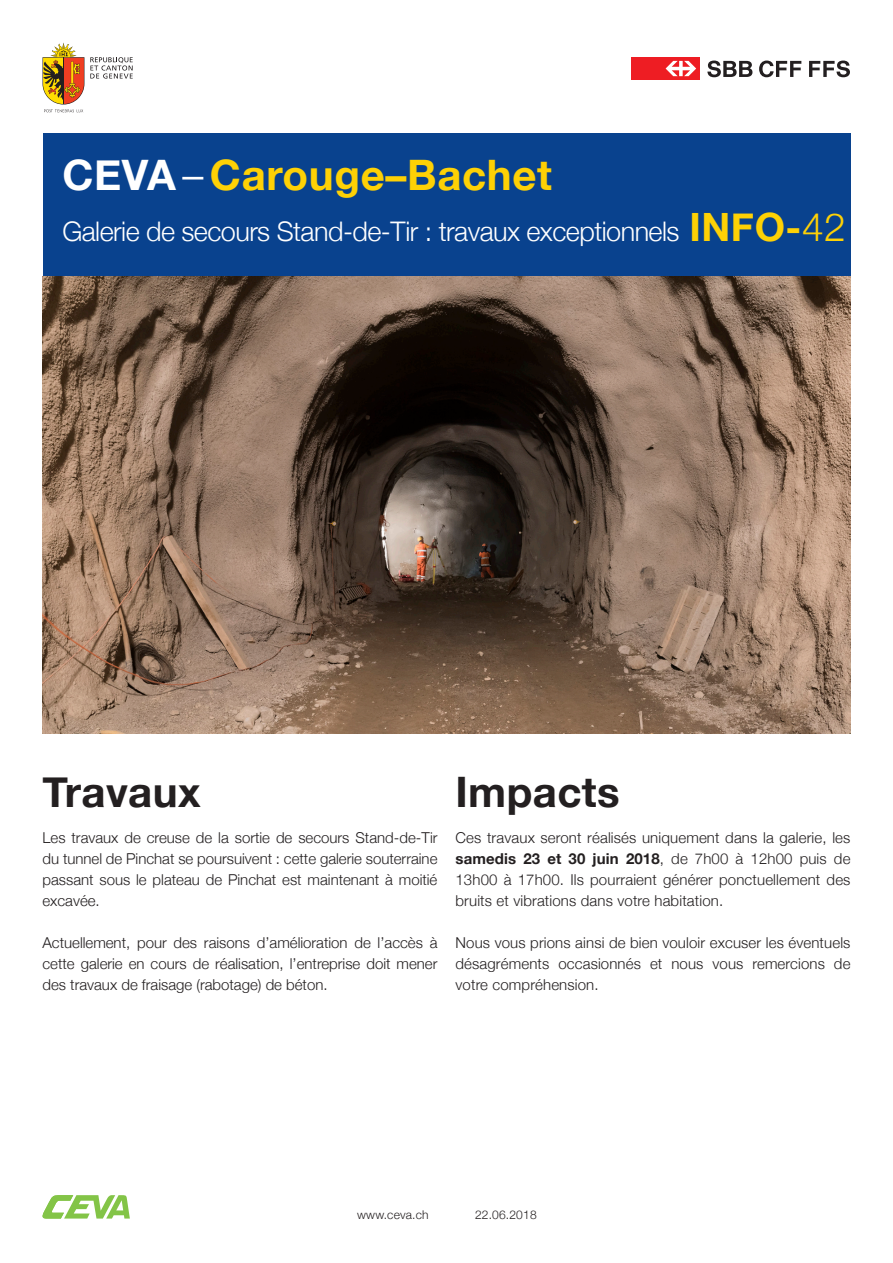
<style>
.page{position:relative;width:893px;height:1263px;background:#fff}
.page>*{position:absolute;margin:0;border:0;box-sizing:border-box;transform-origin:0 0}
._3_Titel{font:700 42px "Helvetica Neue";letter-spacing:.015em;color:#fed105}
.Grundschrift{font:700 42px "Helvetica Neue";letter-spacing:.01em;color:#231f20}
._3_Titel-2{font:700 39px "Helvetica Neue";color:#fed105}
._3_Titel-3{font:300 27px "Helvetica Neue";letter-spacing:-.02em;color:#fff}
._02__texte_standard{font:300 15px/21px "Helvetica Neue";color:#231f20;text-align:justify}
._4_Anzeigentext{font:300 12px "Helvetica Neue";letter-spacing:.015em;color:#231f20}
.s1{color:#fff}
.s2{font-weight:300;color:#fff}
.s3{font-weight:300}
.s4{font-weight:700}
</style>
<div class="page">
<img style="left:43px;top:276px;width:807px;height:457px">
<svg style="left:707px;top:61px;width:45px;height:16px"></svg>
<svg style="left:759px;top:61px;width:42px;height:16px"></svg>
<svg style="left:809px;top:61px;width:41px;height:16px"></svg>
<div style="left:631px;top:57px;width:69px;height:23px;background:#ee1d23"></div>
<svg style="left:666px;top:61px;width:30px;height:15px"></svg>
<svg style="left:43px;top:43px;width:41px;height:69px"></svg>
<hr style="left:63px;top:58px;width:1px;height:46px;background:#231f20">
<svg style="left:90px;top:57px;width:43px;height:22px"></svg>
<svg style="left:43px;top:1195px;width:87px;height:23px"></svg>
<div style="left:43px;top:134px;width:807px;height:142px;background:#09428e"></div>
<p class="_3_Titel" style="left:62px;top:149px;width:491px"><span class="s1">CEVA</span><span class="s2">–</span> Carouge–Bachet</p>
<p class="_3_Titel-3" style="left:62px;top:209px;width:619px">Galerie de secours Stand-de-Tir : travaux exceptionnels</p>
<p class="_3_Titel-2" style="left:689px;top:203px;width:158px">INFO-<span class="s3">42</span></p>
<p class="Grundschrift" style="left:43px;top:766px;width:160px">Travaux</p>
<p class="_02__texte_standard" style="left:43px;top:826px;width:396px">Les travaux de creuse de la sortie de secours Stand-de-Tir du tunnel de Pinchat se poursuivent : cette galerie souterraine passant sous le plateau de Pinchat est maintenant à moitié excavée.</p>
<p class="_02__texte_standard" style="left:43px;top:931px;width:396px">Actuellement, pour des raisons d’amélioration de l’accès à cette galerie en cours de réalisation, l’entreprise doit mener des travaux de fraisage (rabotage) de béton.</p>
<p class="Grundschrift" style="left:455px;top:766px;width:166px">Impacts</p>
<p class="_02__texte_standard" style="left:455px;top:826px;width:396px">Ces travaux seront réalisés uniquement dans la galerie, les <span class="s4">samedis 23 et 30 juin 2018</span>, de 7h00 à 12h00 puis de 13h00 à 17h00. Ils pourraient générer ponctuellement des bruits et vibrations dans votre habitation.</p>
<p class="_02__texte_standard" style="left:455px;top:931px;width:396px">Nous vous prions ainsi de bien vouloir excuser les éventuels désagréments occasionnés et nous vous remercions de votre compréhension.</p>
<p class="_4_Anzeigentext" style="left:357px;top:1205px;width:73px">www.ceva.ch</p>
<p class="_4_Anzeigentext" style="left:475px;top:1205px;width:63px">22.06.2018</p>
</div>
